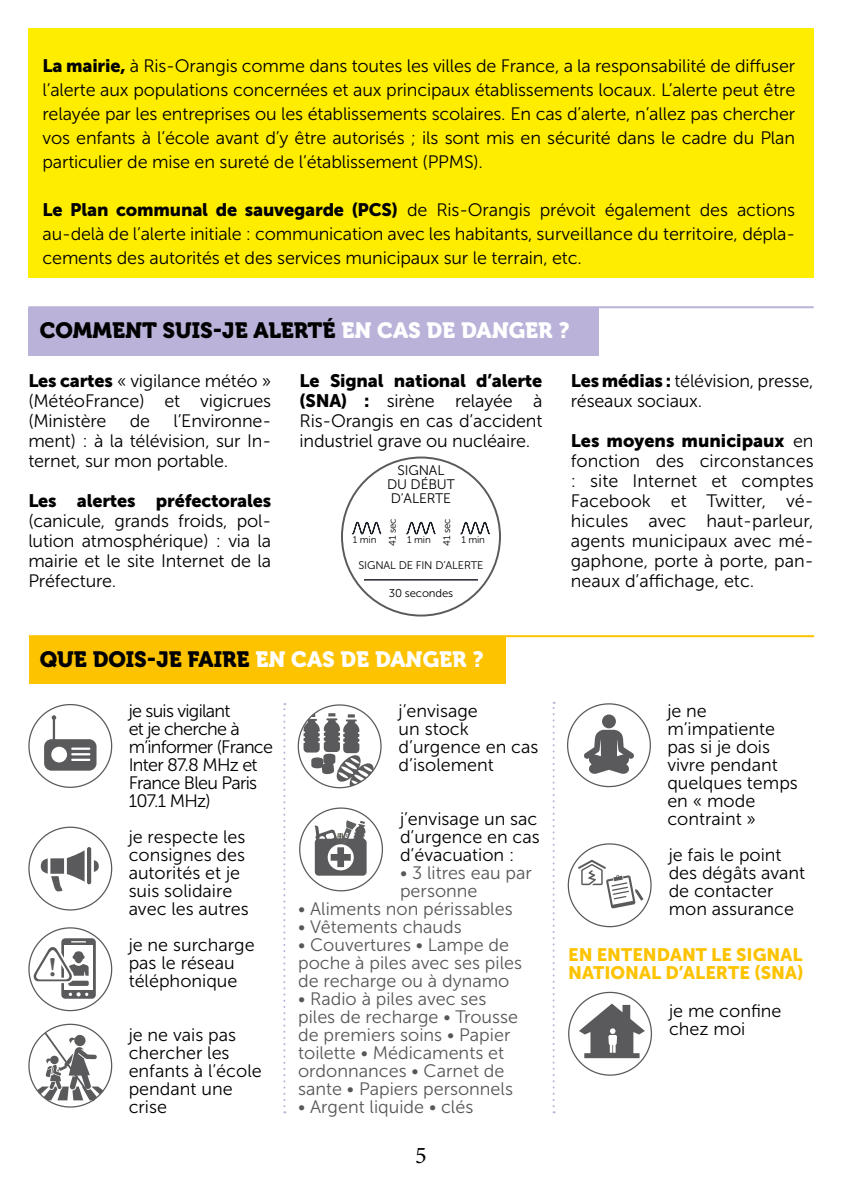
<style>
.page{position:relative;width:842px;height:1191px;background:#fff}
.page>*{position:absolute;margin:0;border:0;box-sizing:border-box;transform-origin:0 0}
.t1{font:700 27px "Minion Pro";color:#5a5a5c}
.t2{font:24px "Minion Pro";color:#000}
.t3{font:22px "Museo 900";color:#000}
.t4{font:22px "Museo 900";color:#fff}
.t5{font:18px/18px "Museo Sans 300";letter-spacing:-.01em;color:#000}
.t6{font:18px/18px "Museo Sans 300";color:#575756}
.t7{font:18px/18px "Museo Sans 300";letter-spacing:-.04em;color:#000}
.t8{font:18px "Museo Sans 900";letter-spacing:-.01em;color:#000}
.t9{font:18px/18px "Museo Sans 900";color:#fdc300;text-align:right}
.t10{font:13.8px/13.8px "Museo Sans 300";letter-spacing:-.01em;color:#000}
.t11{font:11.4px "Museo Sans 300";letter-spacing:-.01em;color:#000}
.t12{font:11px "Museo Sans 300";letter-spacing:-.01em;color:#000}
.t13{font:9.8px "Museo Sans 300";letter-spacing:-.01em;color:#000}
.s1{font-family:"Museo Sans 900"}
.s2{color:#fff}
.s3{font-family:"Museo Sans 300"}
</style>
<div class="page">
<div style="left:28px;top:28px;width:786px;height:250px;background:#ffed00"></div>
<div style="left:44px;top:739px;width:53px;height:31px;background:#5a5a5c;border-radius:7px"></div>
<div style="left:51px;top:746px;width:16px;height:16px;background:#fff;border-radius:50%"></div>
<hr style="left:72px;top:747px;width:17px;height:3px;background:#fff">
<svg style="left:72px;top:753px;width:17px;height:2px"></svg>
<hr style="left:72px;top:758px;width:17px;height:3px;background:#fff">
<hr style="left:53px;top:717px;width:2px;height:26px;background:#5a5a5c">
<svg style="left:52px;top:715px;width:4px;height:5px"></svg>
<svg style="left:94px;top:860px;width:5px;height:12px"></svg>
<svg style="left:41px;top:850px;width:44px;height:41px"></svg>
<hr style="left:87px;top:847px;width:4px;height:37px;background:#5a5a5c;border-radius:2px">
<svg style="left:578px;top:859px;width:65px;height:49px"></svg>
<svg style="left:304px;top:713px;width:71px;height:74px"></svg>
<svg style="left:314px;top:820px;width:53px;height:55px"></svg>
<svg style="left:584px;top:714px;width:50px;height:60px"></svg>
<div style="left:29px;top:636px;width:476px;height:48px;background:#fdc300"></div>
<hr style="left:28px;top:306px;width:786px;height:2px;background:#bab2d9">
<hr style="left:29px;top:635px;width:785px;height:2px;background:#fdc300">
<svg style="left:283px;top:703px;width:2px;height:410px"></svg>
<svg style="left:553px;top:702px;width:2px;height:411px"></svg>
<div style="left:28px;top:308px;width:571px;height:47px;background:#bab2d9"></div>
<svg style="left:29px;top:1030px;width:83px;height:73px"></svg>
<div style="left:61px;top:938px;width:35px;height:60px;background:#5a5a5c;border-radius:4px"></div>
<svg style="left:69px;top:992px;width:19px;height:4px"></svg>
<div style="left:65px;top:944px;width:28px;height:45px;background:#fff"></div>
<div style="left:68px;top:980px;width:21px;height:6px;background:#5a5a5c;border-radius:2px"></div>
<svg style="left:31px;top:941px;width:58px;height:43px"></svg>
<svg style="left:579px;top:1003px;width:66px;height:55px"></svg>
<hr style="left:365px;top:579px;width:112px;height:1px;background:#1c2128">
<svg style="left:351px;top:521px;width:31px;height:14px"></svg>
<svg style="left:406px;top:521px;width:30px;height:14px"></svg>
<svg style="left:460px;top:521px;width:30px;height:14px"></svg>
<p class="t5" style="left:43px;top:54px;width:754px;line-height:24px;text-align:justify"><span class="s1">La mairie,</span> à Ris-Orangis comme dans toutes les villes de France, a la responsabilité de diffuser l’alerte aux populations concernées et aux principaux établissements locaux. L’alerte peut être relayée par les entreprises ou les établissements scolaires. En cas d’alerte, n’allez pas chercher vos enfants à l’école avant d’y être autorisés ; ils sont mis en sécurité dans le cadre du Plan particulier de mise en sureté de l’établissement (PPMS).</p>
<p class="t5" style="left:43px;top:198px;width:754px;line-height:24px;text-align:justify"><span class="s1">Le Plan communal de sauvegarde (PCS)</span> de Ris-Orangis prévoit également des actions au-delà de l’alerte initiale : communication avec les habitants, surveillance du territoire, dépla&shy;cements des autorités et des services municipaux sur le terrain, etc.</p>
<p class="t3" style="left:40px;top:317px;width:34px">COMMENT</p>
<p class="t3" style="left:162px;top:317px;width:230px">SUIS -JE ALERTÉ <span class="s2">EN CAS</span></p>
<p class="t4" style="left:427px;top:317px;width:52px">DE DAN</p>
<p class="t4" style="left:509px;top:317px;width:62px">GER ?</p>
<p class="t5" style="left:28px;top:370px;width:244px;line-height:20px;text-align:justify"><span class="s1">Les cartes</span> « vigilance météo » (MétéoFrance) et vigicrues (Ministère</p>
<p class="t5" style="left:28px;top:410px;width:244px;line-height:20px;text-align:justify;text-indent:145px">l’Environne&shy;ment) : à la télévision, sur In&shy;ternet, sur mon portable.</p>
<p class="t8" style="left:28px;top:490px;width:244px">Les alertes préfectorales</p>
<p class="t5" style="left:28px;top:510px;width:244px;line-height:20px;text-align:justify">(canicule, grands froids, pol&shy;lution atmosphérique) : via la mairie et le site Internet de la Préfecture.</p>
<p class="t5" style="left:130px;top:411px;width:22px">de</p>
<p class="t8" style="left:300px;top:370px;width:244px">Le Signal national d’alerte</p>
<p class="t5" style="left:300px;top:390px;width:244px;line-height:20px;text-align:justify"><span class="s1">(SNA) :</span> sirène relayée à Ris-Orangis en cas d’accident industriel grave ou nucléaire.</p>
<p class="t10" style="left:387px;top:464px;width:66px;text-indent:10px">Signal<br>du début d’alerte</p>
<p class="t13" style="left:387px;top:546px;width:29px;rotate:-90deg">41 sec</p>
<p class="t13" style="left:441px;top:546px;width:29px;rotate:-90deg">41 sec</p>
<p class="t13" style="left:353px;top:534px;width:25px">1 min</p>
<p class="t13" style="left:407px;top:534px;width:25px">1 min</p>
<p class="t13" style="left:461px;top:534px;width:25px">1 min</p>
<p class="t12" style="left:358px;top:559px;width:127px">Signal de fin d’alerte</p>
<p class="t11" style="left:389px;top:587px;width:66px">30 secondes</p>
<p class="t3" style="left:40px;top:646px;width:445px">QUE DOIS-JE FAIRE <span class="s2">EN CAS DE DANGER ?</span></p>
<h1 class="t1" style="left:49px;top:948px;width:9px">!</h1>
<p class="t7" style="left:129px;top:702px;width:146px">je suis vigilant<br>et je cherche à m’informer (France<br>Inter 87.8 MHz et<br>France Bleu Paris<br>107.1 MHz)</p>
<p class="t5" style="left:129px;top:828px;width:122px">je respecte les consignes des autorités et je suis solidaire avec les autres</p>
<p class="t5" style="left:129px;top:936px;width:127px">je ne surcharge pas le réseau téléphonique</p>
<p class="t5" style="left:129px;top:1026px;width:135px">je ne vais pas chercher les enfants à l’école pendant une crise</p>
<p class="t5" style="left:399px;top:702px;width:141px">j’envisage<br>un stock d’urgence en cas d’isolement</p>
<p class="t5" style="left:400px;top:810px;width:141px">j’envisage un sac d’urgence en cas d’évacuation :</p>
<p class="t6" style="left:400px;top:864px;width:133px">• 3 litres eau par personne</p>
<p class="t6" style="left:298px;top:900px;width:216px">• Aliments non périssables</p>
<p class="t6" style="left:298px;top:918px;width:165px">• Vêtements chauds</p>
<p class="t6" style="left:298px;top:936px;width:225px">• Couvertures • Lampe de poche à piles avec ses piles de recharge ou à dynamo</p>
<p class="t6" style="left:298px;top:990px;width:221px">• Radio à piles avec ses piles de recharge • Trousse de premiers soins • Papier toilette • Médicaments et ordonnances • Carnet de sante • Papiers personnels</p>
<p class="t6" style="left:298px;top:1098px;width:177px">• Argent liquide • clés</p>
<h2 class="t2" style="left:415px;top:1138px;width:13px">5</h2>
<p class="t5" style="left:571px;top:370px;width:244px;line-height:20px"><span class="s1">Les médias :</span> télévision, presse, réseaux sociaux.</p>
<p class="t8" style="left:571px;top:430px;width:244px">Les moyens municipaux <span class="s3">en</span></p>
<p class="t5" style="left:571px;top:450px;width:244px;line-height:20px;text-align:justify">fonction des circonstances : site Internet et comptes Facebook et Twitter, vé&shy;hicules avec haut-parleur, agents municipaux avec mé&shy;gaphone, porte à porte, pan&shy;neaux d’affichage, etc.</p>
<p class="t5" style="left:667px;top:702px;width:132px">je ne m’impatiente pas si je dois vivre pendant quelques temps en « mode contraint »</p>
<p class="t5" style="left:669px;top:846px;width:138px">je fais le point des dégâts avant de contacter mon assurance</p>
<p class="t9" style="left:568px;top:945px;width:237px">lE SIGNAL<br>NATIONAL D’ALERTE (SNA)</p>
<p class="t5" style="left:669px;top:1002px;width:114px">je me confine chez moi</p>
<p class="t9" style="left:568px;top:945px;width:116px">en enten dant</p>
</div>
